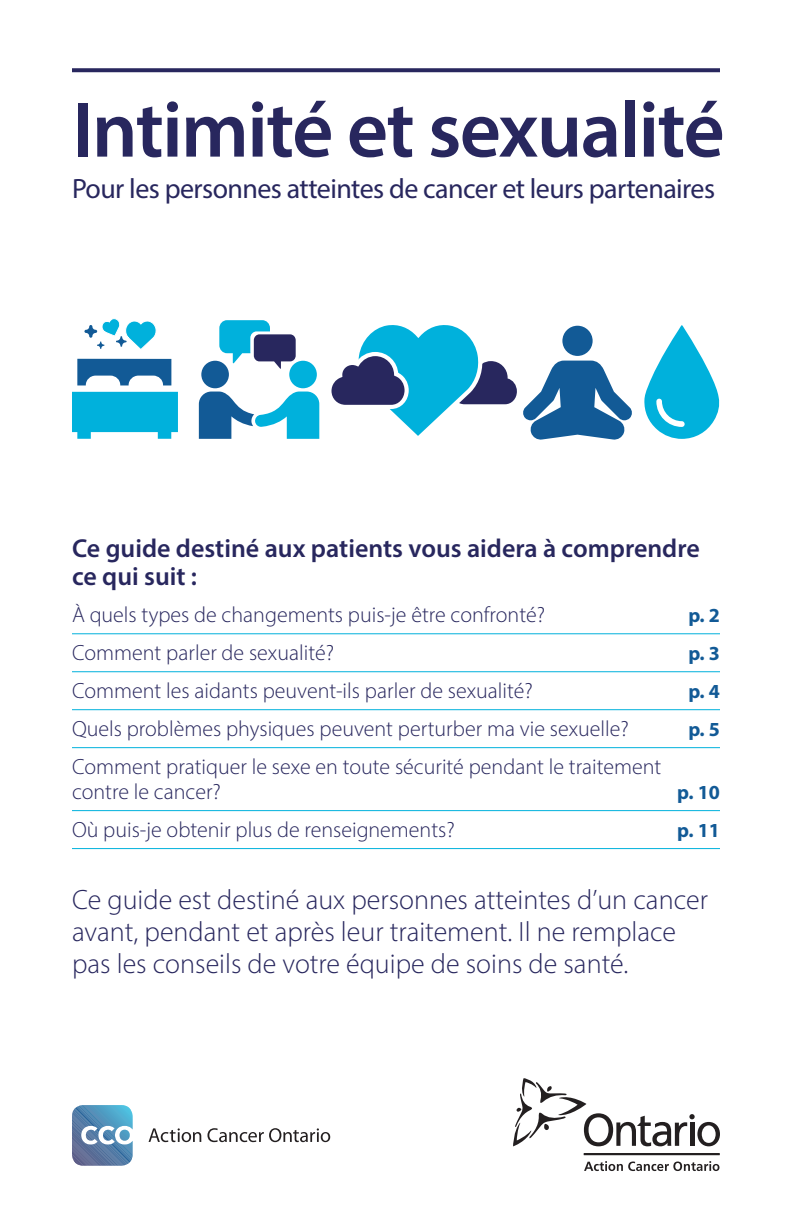
<style>
.page{position:relative;width:792px;height:1224px;background:#fff}
.page>*{position:absolute;margin:0;border:0;box-sizing:border-box;transform-origin:0 0}
.t1{font:600 80px "Myriad Pro";letter-spacing:-.02em;color:#28275e}
.t2{font:300 28px/32px "Myriad Pro";color:#28275e}
.H1_1{font:28px "Myriad Pro";letter-spacing:-.02em;color:#28275e}
.t3{font:600 26px/28px "Myriad Pro";color:#28275e}
.t4{font:300 22px/25px "Myriad Pro";color:#28275e}
.t5{font:700 20px "Myriad Pro";color:#125a96}
</style>
<div class="page">
<svg style="left:72px;top:392px;width:106px;height:47px;background:#1cb9df"></svg>
<svg style="left:77px;top:359px;width:94px;height:26px"></svg>
<svg style="left:84px;top:318px;width:73px;height:31px"></svg>
<div style="left:201px;top:361px;width:28px;height:27px;background:#125a96;border-radius:50%"></div>
<div style="left:289px;top:361px;width:28px;height:27px;background:#00b1dc;border-radius:50%"></div>
<svg style="left:199px;top:392px;width:120px;height:47px"></svg>
<svg style="left:219px;top:320px;width:77px;height:49px"></svg>
<svg style="left:644px;top:325px;width:75px;height:114px"></svg>
<svg style="left:331px;top:325px;width:301px;height:115px"></svg>
<svg style="left:72px;top:68px;width:648px;height:4px;background:#343367"></svg>
<hr style="left:72px;top:633px;width:648px;height:1px;background:#00b1dc">
<hr style="left:72px;top:671px;width:648px;height:1px;background:#00b1dc">
<hr style="left:72px;top:709px;width:648px;height:1px;background:#00b1dc">
<hr style="left:72px;top:747px;width:648px;height:1px;background:#00b1dc">
<hr style="left:72px;top:810px;width:648px;height:1px;background:#00b1dc">
<hr style="left:72px;top:848px;width:648px;height:1px;background:#00b1dc">
<svg style="left:207px;top:1128px;width:123px;height:14px"></svg>
<svg style="left:149px;top:1128px;width:52px;height:14px"></svg>
<svg style="left:72px;top:1105px;width:61px;height:61px;background:#7099bb"></svg>
<svg style="left:513px;top:1078px;width:207px;height:68px"></svg>
<svg style="left:584px;top:1161px;width:135px;height:10px"></svg>
<hr style="left:584px;top:1153px;width:136px;height:2px;background:#231f20">
<h1 class="t1" style="left:72px;top:79px;width:654px">Intimité et sexualité</h1>
<h1 class="H1_1" style="left:72px;top:171px;width:645px">Pour les personnes atteintes de cancer et leurs partenaires</h1>
<p class="t3" style="left:72px;top:534px;width:629px">Ce guide destiné aux patients vous aidera à comprendre ce qui suit :</p>
<p class="t4" style="left:72px;top:602px;width:475px">À quels types de changements puis-je être confronté?</p>
<p class="t5" style="left:688px;top:602px;width:33px">p. 2</p>
<p class="t4" style="left:72px;top:640px;width:264px">Comment parler de sexualité?</p>
<p class="t5" style="left:688px;top:640px;width:33px">p. 3</p>
<p class="t4" style="left:72px;top:678px;width:462px">Comment les aidants peuvent-ils parler de sexualité?</p>
<p class="t5" style="left:688px;top:678px;width:33px">p. 4</p>
<p class="t4" style="left:72px;top:716px;width:558px">Quels problèmes physiques peuvent perturber ma vie sexuelle?</p>
<p class="t5" style="left:688px;top:716px;width:33px">p. 5</p>
<p class="t4" style="left:72px;top:754px;width:591px">Comment pratiquer le sexe en toute sécurité pendant le traitement contre le cancer?</p>
<p class="t5" style="left:677px;top:779px;width:44px">p. 10</p>
<p class="t4" style="left:72px;top:817px;width:384px">Où puis-je obtenir plus de renseignements?</p>
<p class="t5" style="left:677px;top:817px;width:44px">p. 11</p>
<p class="t2" style="left:72px;top:884px;width:638px">Ce guide est destiné aux personnes atteintes d’un cancer avant, pendant et après leur traitement. Il ne remplace pas les conseils de votre équipe de soins de santé.</p>
</div>
